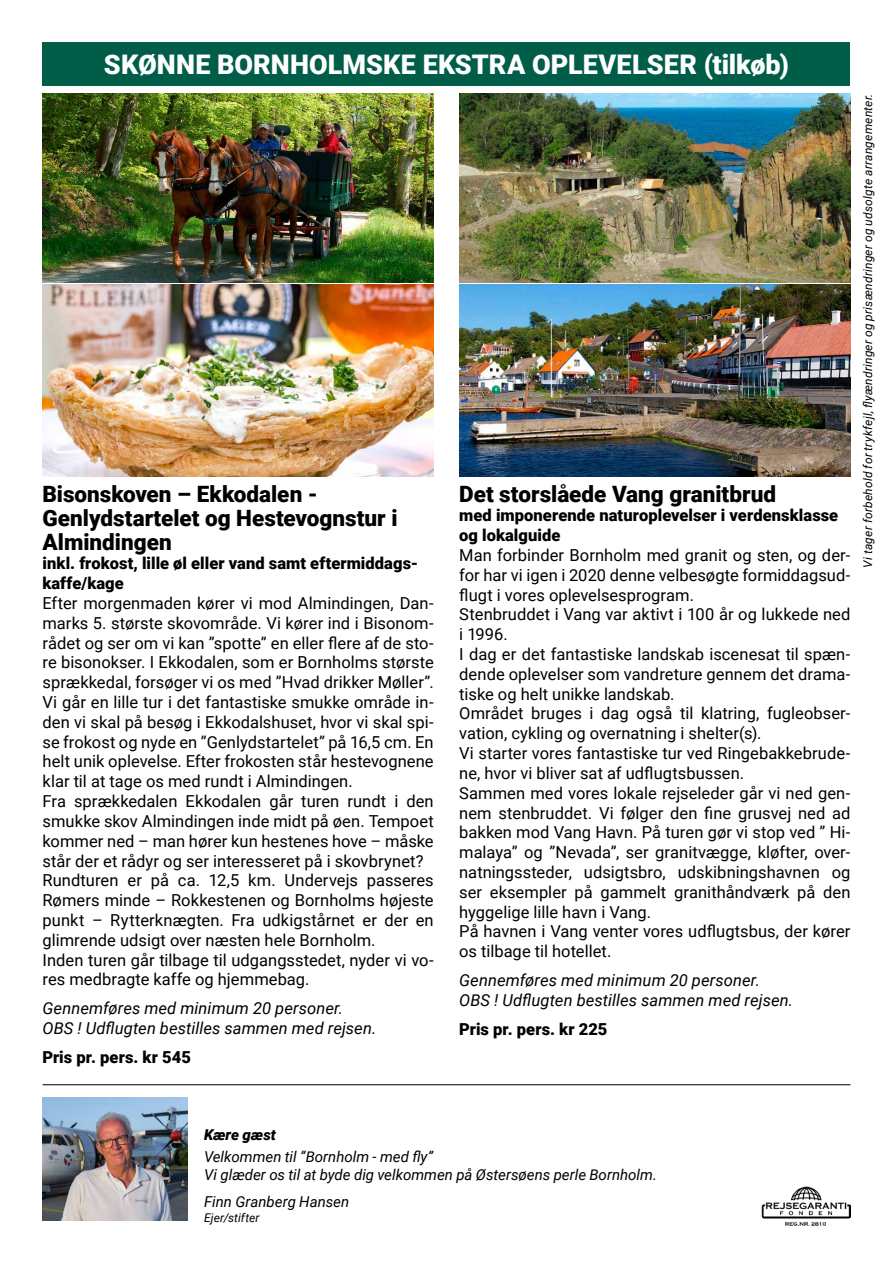
<style>
.page{position:relative;width:893px;height:1263px;background:#fff}
.page>*{position:absolute;margin:0;border:0;box-sizing:border-box;transform-origin:0 0}
.t1{font:900 27px "Roboto";letter-spacing:.005em;color:#fff}
.t2{font:900 22.5px/24px "Roboto";color:#000}
.t3{font:16.5px/19.8px "Roboto";letter-spacing:.005em;color:#000}
.t4{font:900 16.5px/19.8px "Roboto";letter-spacing:.005em;color:#000}
.t5{font:italic 16.5px/19.8px "Roboto";letter-spacing:.005em;color:#000}
.t6{font:italic 15px/18px "Roboto";color:#000}
.t7{font:italic 900 15px "Roboto";letter-spacing:-.005em;color:#000}
.t8{font:italic 12px "Roboto";letter-spacing:.015em;color:#000}
</style>
<div class="page">
<div style="left:43px;top:43px;width:807px;height:43px;background:#005e48"></div>
<img style="left:43px;top:94px;width:391px;height:189px">
<img style="left:43px;top:285px;width:391px;height:191px">
<img style="left:43px;top:1098px;width:144px;height:122px">
<img style="left:459px;top:94px;width:391px;height:189px">
<img style="left:459px;top:285px;width:391px;height:191px">
<hr style="left:43px;top:1084px;width:807px;height:1px;background:#000">
<img style="left:761px;top:1186px;width:89px;height:40px">
<h1 class="t1" style="left:104px;top:46px;width:687px">SKØNNE BORNHOLMSKE EKSTRA OPLEVELSER (tilkøb)</h1>
<h2 class="t2" style="left:43px;top:481px;width:357px">Bisonskoven – Ekkodalen -<br>Genlydstartelet og Hestevognstur i<br>Almindingen</h2>
<p class="t4" style="left:43px;top:553px;width:377px">inkl. frokost, lille øl eller vand samt eftermiddags&shy;kaffe/kage</p>
<p class="t3" style="left:43px;top:593px;width:393px">Efter morgenmaden kører vi mod Almindingen, Dan&shy;marks 5. største skovområde. Vi kører ind i Bisonom&shy;rådet og ser om vi kan ”spotte” en eller flere af de sto&shy;re bisonokser. I Ekkodalen, som er Bornholms største sprækkedal, forsøger vi os med ”Hvad drikker Møller”.<br>Vi går en lille tur i det fantastiske smukke område in&shy;den vi skal på besøg i Ekkodalshuset, hvor vi skal spi&shy;se frokost og nyde en ”Genlydstartelet” på 16,5 cm. En helt unik oplevelse. Efter frokosten står hestevognene klar til at tage os med rundt i Almindingen.<br>Fra sprækkedalen Ekkodalen går turen rundt i den smukke skov Almindingen inde midt på øen. Tempoet kommer ned – man hører kun hestenes hove – måske står der et rådyr og ser interesseret på i skovbrynet?<br>Rundturen er på ca. 12,5 km. Undervejs passeres Rømers minde – Rokkestenen og Bornholms højeste punkt – Rytterknægten. Fra udkigstårnet er der en glimrende udsigt over næsten hele Bornholm.<br>Inden turen går tilbage til udgangsstedet, nyder vi vo&shy;res medbragte kaffe og hjemmebag.</p>
<p class="t5" style="left:43px;top:998px;width:335px">Gennemføres med minimum 20 personer.<br>OBS ! Udflugten bestilles sammen med rejsen.</p>
<p class="t4" style="left:43px;top:1046px;width:150px">Pris pr. pers. kr 545</p>
<h2 class="t2" style="left:459px;top:481px;width:318px">Det storslåede Vang granitbrud</h2>
<p class="t4" style="left:459px;top:505px;width:380px">med imponerende naturoplevelser i verdensklasse og lokalguide</p>
<p class="t3" style="left:459px;top:545px;width:393px">Man forbinder Bornholm med granit og sten, og der&shy;for har vi igen i 2020 denne velbesøgte formiddagsud&shy;flugt i vores oplevelsesprogram.<br>Stenbruddet i Vang var aktivt i 100 år og lukkede ned i 1996.<br>I dag er det fantastiske landskab iscenesat til spæn&shy;dende oplevelser som vandreture gennem det drama&shy;tiske og helt unikke landskab.<br>Området bruges i dag også til klatring, fugleobser&shy;vation, cykling og overnatning i shelter(s).<br>Vi starter vores fantastiske tur ved Ringebakkebrude&shy;ne, hvor vi bliver sat af udflugtsbussen.<br>Sammen med vores lokale rejseleder går vi ned gen&shy;nem stenbruddet. Vi følger den fine grusvej ned ad bakken mod Vang Havn. På turen gør vi stop ved ” Hi&shy;malaya” og ”Nevada”, ser granitvægge, kløfter, over&shy;natningssteder, udsigtsbro, udskibningshavnen og ser eksempler på gammelt granithåndværk på den hyggelige lille havn i Vang.<br>På havnen i Vang venter vores udflugtsbus, der kører os tilbage til hotellet.</p>
<p class="t5" style="left:459px;top:969px;width:335px">Gennemføres med minimum 20 personer.<br>OBS ! Udflugten bestilles sammen med rejsen.</p>
<p class="t4" style="left:459px;top:1018px;width:150px">Pris pr. pers. kr 225</p>
<p class="t8" style="left:859px;top:568px;width:476px;rotate:-90deg">Vi tager forbehold for trykfejl, flyændringer og prisændringer og udsolgte arrangementer.</p>
<p class="t7" style="left:204px;top:1124px;width:73px">Kære gæst</p>
<p class="t6" style="left:204px;top:1147px;width:454px">Velkommen til ”Bornholm - med fly”<br>Vi glæder os til at byde dig velkommen på Østersøens perle Bornholm.</p>
<p class="t6" style="left:204px;top:1192px;width:147px">Finn Granberg Hansen</p>
<p class="t8" style="left:204px;top:1209px;width:57px">Ejer/stifter</p>
</div>
